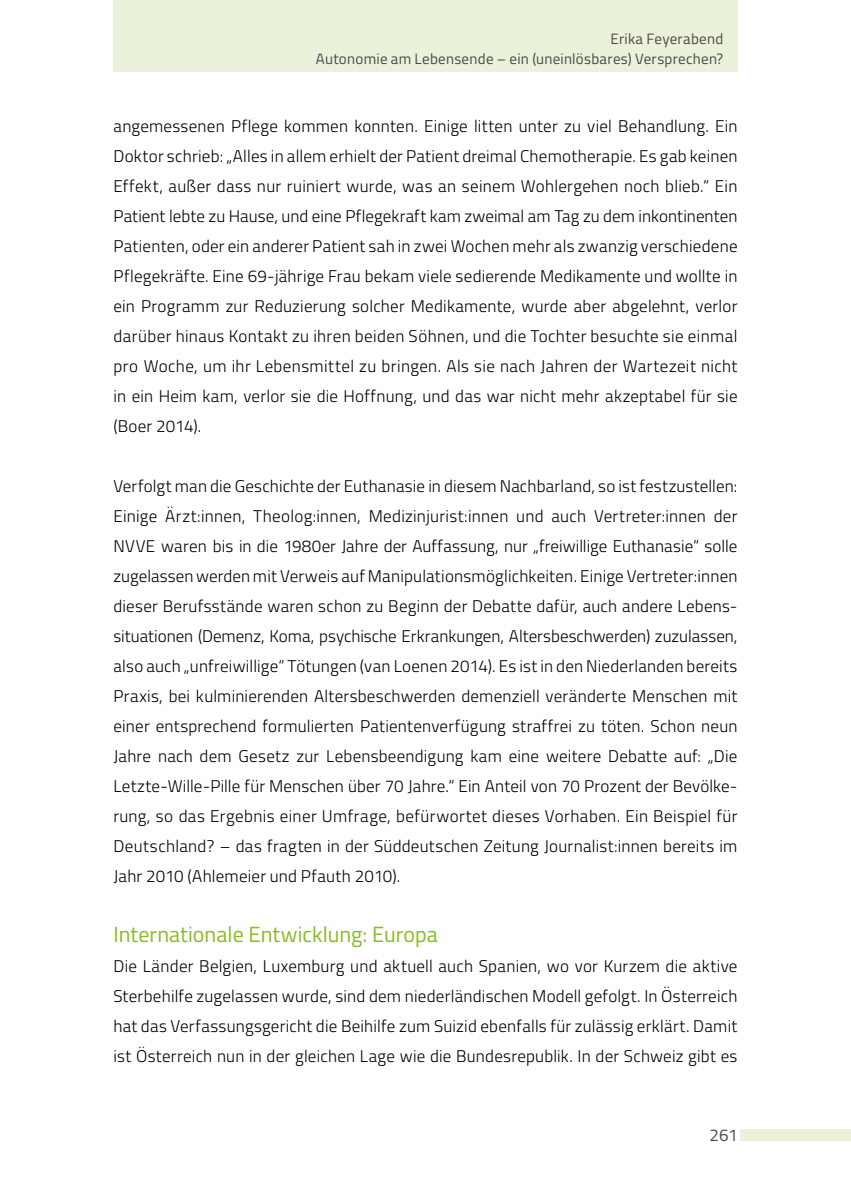
<style>
.page{position:relative;width:851px;height:1191px;background:#fff}
.page>*{position:absolute;margin:0;border:0;box-sizing:border-box;transform-origin:0 0}
.Subhead_Copy{font:22px "Titillium";color:#86bc25}
.Blocksatz__Raster_au{font:300 17px/30px "Titillium";letter-spacing:.01em;color:#000;text-align:justify}
.t1{font:17px "Titillium";color:#4a4a49}
.t2{font:15px/20px "Titillium";letter-spacing:.015em;color:#4a4a49;text-align:right}
</style>
<div class="page">
<div style="left:113px;top:0;width:624px;height:71px;background:#eaf2da"></div>
<div style="left:740px;top:1129px;width:110px;height:11px;background:#eaf2da"></div>
<p class="t2" style="left:316px;top:28px;width:409px">Erika Feyerabend<br>Autonomie am Lebensende – ein (uneinlösbares) Versprechen?</p>
<p class="Blocksatz__Raster_au" style="left:113px;top:110px;width:625px">angemessenen Pflege kommen konnten. Einige litten unter zu viel Behandlung. Ein Doktor schrieb: „Alles in allem erhielt der Patient dreimal Chemotherapie. Es gab keinen Effekt, außer dass nur ruiniert wurde, was an seinem Wohlergehen noch blieb.“ Ein Patient lebte zu Hause, und eine Pflegekraft kam zweimal am Tag zu dem inkontinenten Patienten, oder ein anderer Patient sah in zwei Wochen mehr als zwanzig verschiedene Pflegekräfte. Eine 69-jährige Frau bekam viele sedierende Medikamente und wollte in ein Programm zur Reduzierung solcher Medikamente, wurde aber abgelehnt, verlor darüber hinaus Kontakt zu ihren beiden Söhnen, und die Tochter besuchte sie einmal pro Woche, um ihr Lebensmittel zu bringen. Als sie nach Jahren der Wartezeit nicht in ein Heim kam, verlor sie die Hoffnung, und das war nicht mehr akzeptabel für sie (Boer 2014).</p>
<p class="Blocksatz__Raster_au" style="left:113px;top:470px;width:625px;text-align:left">Verfolgt man die Geschichte der Euthanasie in diesem Nachbarland, so ist festzustellen:<br>Einige Ärzt:innen, Theolog:innen, Medizinjurist:innen und auch Vertreter:innen der NVVE waren bis in die 1980er Jahre der Auffassung, nur „freiwillige Euthanasie“ solle zugelassen werden mit Verweis auf Manipulationsmöglichkeiten. Einige Vertreter:innen dieser Berufsstände waren schon zu Beginn der Debatte dafür, auch andere Lebens&shy;situationen (Demenz, Koma, psychische Erkrankungen, Altersbeschwerden) zuzulassen, also auch „unfreiwillige“ Tötungen (van Loenen 2014). Es ist in den Niederlanden bereits Praxis, bei kulminierenden Altersbeschwerden demenziell veränderte Menschen mit einer entsprechend formulierten Patientenverfügung straffrei zu töten. Schon neun Jahre nach dem Gesetz zur Lebensbeendigung kam eine weitere Debatte auf: „Die Letzte-Wille-Pille für Menschen über 70 Jahre.“ Ein Anteil von 70 Prozent der Bevölke&shy;rung, so das Ergebnis einer Umfrage, befürwortet dieses Vorhaben. Ein Beispiel für Deutschland? – das fragten in der Süddeutschen Zeitung Journalist:innen bereits im Jahr 2010 (Ahlemeier und Pfauth 2010).</p>
<h2 class="Subhead_Copy" style="left:113px;top:918px;width:326px">Internationale Entwicklung: Europa</h2>
<p class="Blocksatz__Raster_au" style="left:113px;top:950px;width:625px">Die Länder Belgien, Luxemburg und aktuell auch Spanien, wo vor Kurzem die aktive Sterbehilfe zugelassen wurde, sind dem niederländischen Modell gefolgt. In Österreich hat das Verfassungsgericht die Beihilfe zum Suizid ebenfalls für zulässig erklärt. Damit ist Österreich nun in der gleichen Lage wie die Bundesrepublik. In der Schweiz gibt es</p>
<p class="t1" style="left:709px;top:1122px;width:29px">261</p>
</div>
